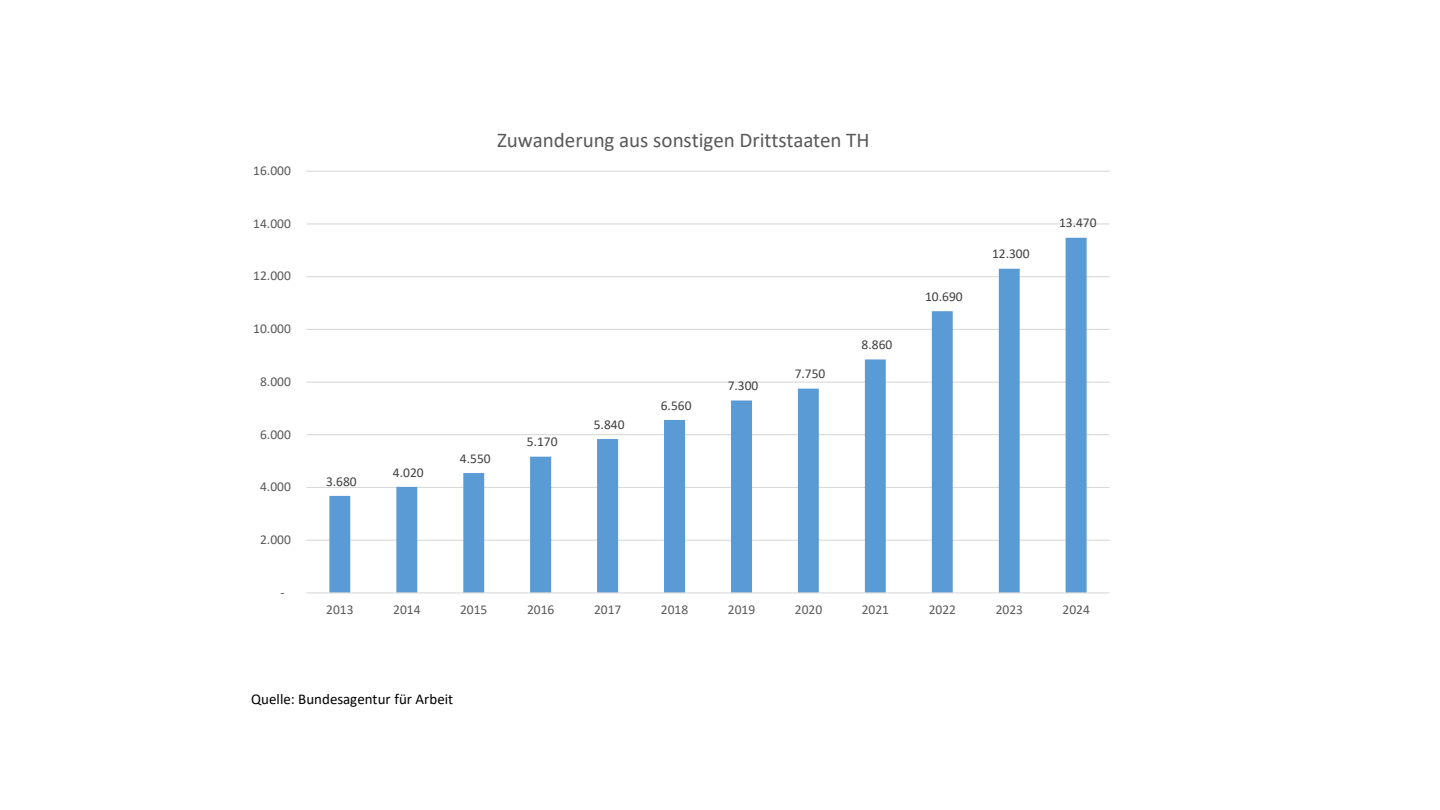
<style>
.page{position:relative;width:1440px;height:810px;background:#fff}
.page>*{position:absolute;margin:0;border:0;box-sizing:border-box;transform-origin:0 0}
.t1{font:21px "Calibri";color:#595959}
.t2{font:15px "Calibri";color:#000}
.t3{font:13.5px "Calibri";color:#595959}
.t4{font:13.5px "Calibri";color:#404040}
</style>
<div class="page">
<hr style="left:306px;top:540px;width:804px;height:1px;background:#d9d9d9">
<hr style="left:306px;top:487px;width:804px;height:1px;background:#d9d9d9">
<hr style="left:306px;top:434px;width:804px;height:1px;background:#d9d9d9">
<hr style="left:306px;top:382px;width:804px;height:1px;background:#d9d9d9">
<hr style="left:306px;top:329px;width:804px;height:1px;background:#d9d9d9">
<hr style="left:306px;top:276px;width:804px;height:1px;background:#d9d9d9">
<hr style="left:306px;top:223px;width:804px;height:1px;background:#d9d9d9">
<hr style="left:306px;top:171px;width:804px;height:1px;background:#d9d9d9">
<svg style="left:329px;top:238px;width:758px;height:354px"></svg>
<hr style="left:306px;top:592px;width:804px;height:1px;background:#d9d9d9">
<p class="t3" style="left:253px;top:165px;width:39px">16.000</p>
<p class="t3" style="left:253px;top:218px;width:39px">14.000</p>
<p class="t3" style="left:253px;top:270px;width:39px">12.000</p>
<p class="t3" style="left:253px;top:323px;width:39px">10.000</p>
<p class="t3" style="left:260px;top:376px;width:32px">8.000</p>
<p class="t3" style="left:260px;top:429px;width:32px">6.000</p>
<p class="t3" style="left:260px;top:481px;width:32px">4.000</p>
<p class="t3" style="left:260px;top:534px;width:32px">2.000</p>
<p class="t3" style="left:281px;top:587px;width:6px">-</p>
<p class="t4" style="left:326px;top:475px;width:32px">3.680</p>
<p class="t4" style="left:393px;top:467px;width:32px">4.020</p>
<p class="t1" style="left:497px;top:131px;width:374px">Zuwanderung aus sonstigen Drittstaaten TH</p>
<p class="t4" style="left:460px;top:453px;width:32px">4.550</p>
<p class="t4" style="left:527px;top:436px;width:32px">5.170</p>
<p class="t4" style="left:594px;top:419px;width:32px">5.840</p>
<p class="t4" style="left:661px;top:400px;width:32px">6.560</p>
<p class="t4" style="left:728px;top:380px;width:32px">7.300</p>
<p class="t4" style="left:795px;top:368px;width:32px">7.750</p>
<p class="t4" style="left:862px;top:339px;width:32px">8.860</p>
<p class="t4" style="left:925px;top:291px;width:39px">10.690</p>
<p class="t4" style="left:992px;top:248px;width:39px">12.300</p>
<p class="t4" style="left:1059px;top:217px;width:39px">13.470</p>
<p class="t3" style="left:326px;top:604px;width:29px">2013</p>
<p class="t3" style="left:393px;top:604px;width:29px">2014</p>
<p class="t3" style="left:460px;top:604px;width:29px">2015</p>
<p class="t3" style="left:527px;top:604px;width:29px">2016</p>
<p class="t3" style="left:594px;top:604px;width:29px">2017</p>
<p class="t3" style="left:661px;top:604px;width:29px">2018</p>
<p class="t3" style="left:728px;top:604px;width:29px">2019</p>
<p class="t3" style="left:795px;top:604px;width:29px">2020</p>
<p class="t3" style="left:862px;top:604px;width:29px">2021</p>
<p class="t3" style="left:929px;top:604px;width:29px">2022</p>
<p class="t3" style="left:996px;top:604px;width:29px">2023</p>
<p class="t3" style="left:1063px;top:604px;width:29px">2024</p>
<p class="t2" style="left:251px;top:693px;width:203px">Quelle: Bundesagentur für Arbeit</p>
</div>
